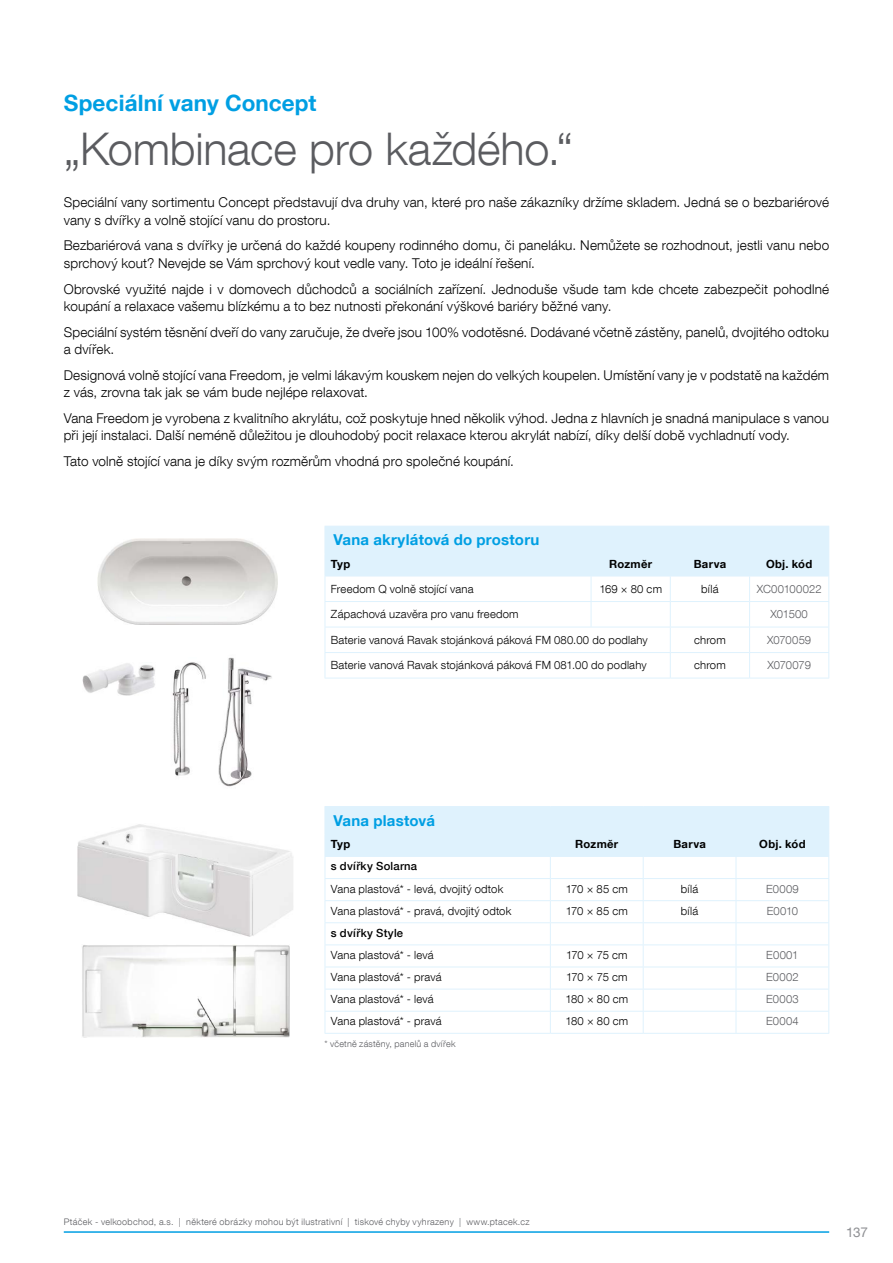
<style>
.page{position:relative;width:893px;height:1263px;background:#fff}
.page>*{position:absolute;margin:0;border:0;box-sizing:border-box;transform-origin:0 0}
.t1{font:300 45px "Helvetica Neue LT Com";letter-spacing:-.005em;color:#5b5c60}
.t2{font:700 22.5px "Helvetica Neue LT Com";letter-spacing:.005em;color:#009fe3}
.t3{font:700 15px "Helvetica Neue LT Com";letter-spacing:.015em;color:#009fe3}
.t4{font:300 13.5px/17.2px "Helvetica Neue LT Com";letter-spacing:.01em;color:#000}
.t5{font:13.5px "Helvetica Neue LT Com";color:#8f9094}
.t6{font:300 11.25px "Helvetica Neue LT Com";letter-spacing:.015em;color:#000}
.t7{font:300 11.25px "Helvetica Neue LT Com";letter-spacing:.01em;color:#5b5c60}
.t8{font:700 11.25px "Helvetica Neue LT Com";letter-spacing:.025em;color:#000}
.t9{font:500 11.25px "Helvetica Neue LT Com";letter-spacing:.025em;color:#000}
.t10{font:300 11.25px "Helvetica Neue LT Com";letter-spacing:-.015em;color:#5b5c60}
.t11{font:300 9px "Helvetica Neue LT Com";letter-spacing:.03em;color:#5b5c60}
</style>
<div class="page">
<hr style="left:64px;top:1231px;width:765px;height:2px;background:#009fe3">
<hr style="left:325px;top:1033px;width:225px;height:1px;background:#dff2fd">
<hr style="left:550px;top:1033px;width:93px;height:1px;background:#dff2fd">
<hr style="left:643px;top:1033px;width:93px;height:1px;background:#dff2fd">
<hr style="left:736px;top:1033px;width:93px;height:1px;background:#dff2fd">
<svg style="left:325px;top:806px;width:504px;height:227px"></svg>
<img style="left:77px;top:824px;width:216px;height:112px">
<img style="left:82px;top:945px;width:208px;height:93px">
<hr style="left:325px;top:678px;width:266px;height:1px;background:#dff2fd">
<hr style="left:591px;top:678px;width:79px;height:1px;background:#dff2fd">
<hr style="left:670px;top:678px;width:80px;height:1px;background:#dff2fd">
<hr style="left:750px;top:678px;width:79px;height:1px;background:#dff2fd">
<svg style="left:325px;top:526px;width:504px;height:152px"></svg>
<img style="left:97px;top:539px;width:180px;height:85px">
<img style="left:82px;top:663px;width:73px;height:32px">
<img style="left:172px;top:662px;width:34px;height:114px">
<img style="left:218px;top:657px;width:54px;height:130px">
<h2 class="t2" style="left:64px;top:88px;width:254px">Speciální vany Concept</h2>
<h1 class="t1" style="left:64px;top:121px;width:511px">„Kombinace pro každého.“</h1>
<p class="t4" style="left:64px;top:194px;width:767px">Speciální vany sortimentu Concept představují dva druhy van, které pro naše zákazníky držíme skladem. Jedná se o bezbariérové vany s dvířky a volně stojící vanu do prostoru.</p>
<p class="t4" style="left:64px;top:237px;width:767px">Bezbariérová vana s dvířky je určená do každé koupeny rodinného domu, či paneláku. Nemůžete se rozhodnout, jestli vanu nebo sprchový kout? Nevejde se Vám sprchový kout vedle vany. Toto je ideální řešení.</p>
<p class="t4" style="left:64px;top:280px;width:767px">Obrovské využité najde i v domovech důchodců a sociálních zařízení. Jednoduše všude tam kde chcete zabezpečit pohodlné koupání a relaxace vašemu blízkému a to bez nutnosti překonání výškové bariéry běžné vany.</p>
<p class="t4" style="left:64px;top:323px;width:767px">Speciální systém těsnění dveří do vany zaručuje, že dveře jsou 100% vodotěsné. Dodávané včetně zástěny, panelů, dvojitého odtoku a dvířek.</p>
<p class="t4" style="left:64px;top:366px;width:767px">Designová volně stojící vana Freedom, je velmi lákavým kouskem nejen do velkých koupelen. Umístění vany je v podstatě na každém z vás, zrovna tak jak se vám bude nejlépe relaxovat.</p>
<p class="t4" style="left:64px;top:409px;width:767px">Vana Freedom je vyrobena z kvalitního akrylátu, což poskytuje hned několik výhod. Jedna z hlavních je snadná manipulace s vanou při její instalaci. Další neméně důležitou je dlouhodobý pocit relaxace kterou akrylát nabízí, díky delší době vychladnutí vody.</p>
<p class="t4" style="left:64px;top:452px;width:452px">Tato volně stojící vana je díky svým rozměrům vhodná pro společné koupání.</p>
<p class="t3" style="left:333px;top:531px;width:207px">Vana akrylátová do prostoru</p>
<p class="t8" style="left:331px;top:557px;width:21px">Typ</p>
<p class="t8" style="left:609px;top:557px;width:45px">Rozměr</p>
<p class="t8" style="left:694px;top:557px;width:34px">Barva</p>
<p class="t8" style="left:766px;top:557px;width:48px">Obj. kód</p>
<p class="t6" style="left:331px;top:582px;width:144px">Freedom Q volně stojící vana</p>
<p class="t6" style="left:599px;top:582px;width:64px">169 × 80 cm</p>
<p class="t6" style="left:701px;top:582px;width:19px">bílá</p>
<p class="t7" style="left:757px;top:582px;width:66px">XC00100022</p>
<p class="t6" style="left:331px;top:607px;width:189px">Zápachová uzavěra pro vanu freedom</p>
<p class="t7" style="left:770px;top:607px;width:39px">X01500</p>
<p class="t6" style="left:331px;top:633px;width:318px">Baterie vanová Ravak stojánková páková FM 080.00 do podlahy</p>
<p class="t6" style="left:694px;top:633px;width:33px">chrom</p>
<p class="t7" style="left:767px;top:633px;width:46px">X070059</p>
<p class="t6" style="left:331px;top:658px;width:317px">Baterie vanová Ravak stojánková páková FM 081.00 do podlahy</p>
<p class="t6" style="left:694px;top:658px;width:33px">chrom</p>
<p class="t10" style="left:767px;top:658px;width:45px">X070079</p>
<p class="t3" style="left:333px;top:811px;width:103px">Vana plastová</p>
<p class="t8" style="left:331px;top:837px;width:21px">Typ</p>
<p class="t8" style="left:575px;top:837px;width:45px">Rozměr</p>
<p class="t8" style="left:673px;top:837px;width:34px">Barva</p>
<p class="t8" style="left:759px;top:837px;width:48px">Obj. kód</p>
<p class="t9" style="left:331px;top:860px;width:88px">s dvířky Solarna</p>
<p class="t6" style="left:331px;top:882px;width:174px">Vana plastová* - levá, dvojitý odtok</p>
<p class="t6" style="left:566px;top:882px;width:64px">170 × 85 cm</p>
<p class="t6" style="left:681px;top:882px;width:19px">bílá</p>
<p class="t7" style="left:766px;top:882px;width:34px">E0009</p>
<p class="t6" style="left:331px;top:904px;width:182px">Vana plastová* - pravá, dvojitý odtok</p>
<p class="t6" style="left:566px;top:904px;width:64px">170 × 85 cm</p>
<p class="t6" style="left:681px;top:904px;width:19px">bílá</p>
<p class="t7" style="left:767px;top:904px;width:33px">E0010</p>
<p class="t9" style="left:331px;top:926px;width:74px">s dvířky Style</p>
<p class="t6" style="left:331px;top:948px;width:104px">Vana plastová* - levá</p>
<p class="t6" style="left:566px;top:948px;width:63px">170 × 75 cm</p>
<p class="t7" style="left:766px;top:948px;width:34px">E0001</p>
<p class="t6" style="left:331px;top:970px;width:112px">Vana plastová* - pravá</p>
<p class="t6" style="left:566px;top:970px;width:63px">170 × 75 cm</p>
<p class="t7" style="left:766px;top:970px;width:34px">E0002</p>
<p class="t6" style="left:331px;top:992px;width:104px">Vana plastová* - levá</p>
<p class="t6" style="left:565px;top:992px;width:64px">180 × 80 cm</p>
<p class="t7" style="left:766px;top:992px;width:34px">E0003</p>
<p class="t6" style="left:331px;top:1014px;width:112px">Vana plastová* - pravá</p>
<p class="t6" style="left:565px;top:1014px;width:64px">180 × 80 cm</p>
<p class="t7" style="left:766px;top:1014px;width:34px">E0004</p>
<p class="t11" style="left:325px;top:1038px;width:133px">* včetně zástěny, panelů a dvířek</p>
<p class="t11" style="left:64px;top:1216px;width:467px">Ptáček - velkoobchod, a.s. | některé obrázky mohou být ilustrativní | tiskové chyby vyhrazeny | www.ptacek.cz</p>
<p class="t5" style="left:846px;top:1224px;width:23px">137</p>
</div>
